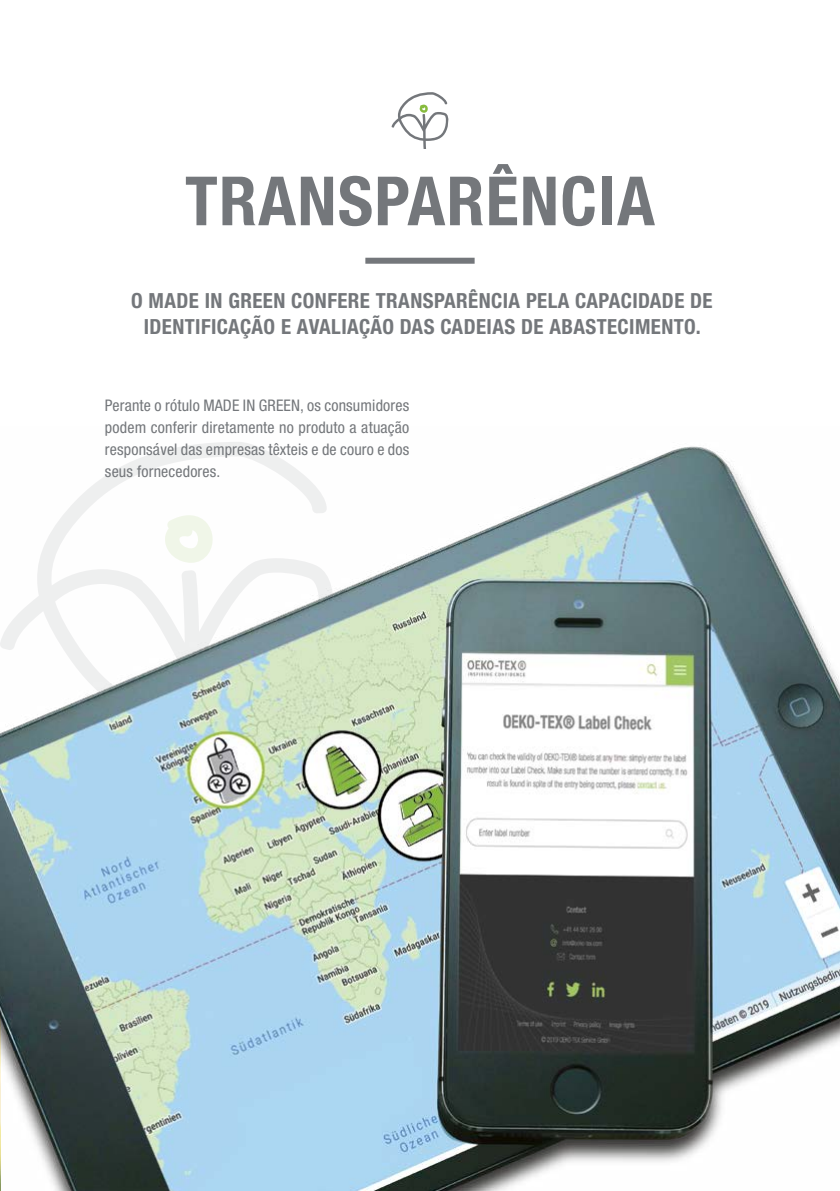
<style>
.page{position:relative;width:840px;height:1191px;background:#fff}
.page>*{position:absolute;margin:0;border:0;box-sizing:border-box;transform-origin:0 0}
.t1{font:700 condensed 68px "Helvetica Neue LT Pro";letter-spacing:.02em;color:#74777b}
.t2{font:700 condensed 20.8px/26px "Helvetica Neue LT Pro";letter-spacing:.02em;color:#74777b;text-align:center}
.t3{font:condensed 16px/22px "Helvetica Neue LT Pro";letter-spacing:.01em;color:#74777b;text-align:justify}
</style>
<div class="page">
<svg style="left:391px;top:92px;width:57px;height:57px"></svg>
<img style="left:0;top:442px;width:839px;height:749px">
<div style="left:365px;top:258px;width:109px;height:6px;background:#74777b"></div>
<img style="left:0;top:876px;width:12px;height:33px">
<h1 class="t1" style="left:185px;top:160px;width:471px">TRANSPARÊNCIA</h1>
<h2 class="t2" style="left:131px;top:288px;width:582px">O MADE IN GREEN CONFERE TRANSPARÊNCIA PELA CAPACIDADE DE<br>IDENTIFICAÇÃO E AVALIAÇÃO DAS CADEIAS DE ABASTECIMENTO.</h2>
<p class="t3" style="left:105px;top:394px;width:305px">Perante o rótulo MADE IN GREEN, os consumidores podem conferir diretamente no produto a atuação responsável das empresas têxteis e de couro e dos seus fornecedores.</p>
</div>
